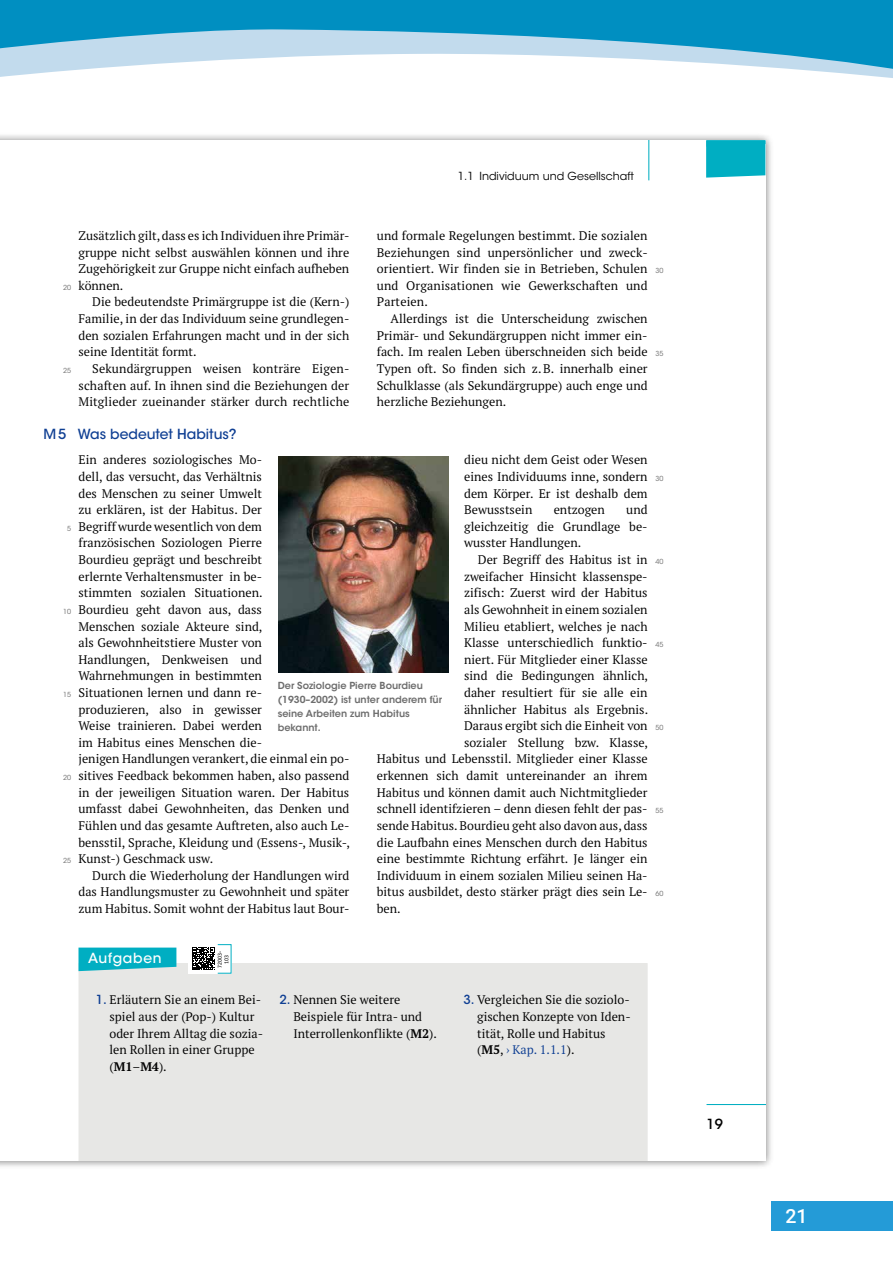
<style>
.page{position:relative;width:893px;height:1263px;background:#fff}
.page>*{position:absolute;margin:0;border:0;box-sizing:border-box;transform-origin:0 0}
.t1{font:500 19.5px "Roboto";color:#fff}
.t2{font:500 13.8px "ITC Avant Garde Std";color:#0f3f93}
.t3{font:500 13.8px "ITC Avant Garde Std";letter-spacing:.05em;color:#fff}
.t4{font:500 13.8px "ITC Avant Garde Std";color:#000}
.t5{font:12.45px/16.6px "PT Serif Pro";color:#000;text-align:justify}
.t6{font:11.1px "ITC Avant Garde Std";color:#000}
.t7{font:600 9.75px/13.8px "ITC Avant Garde Std";color:#6e6e6e}
.t8{font:6.9px "ITC Avant Garde Std";color:#6e6e6e}
.t9{font:6px/6.9px "Officina Sans ITC Pro";letter-spacing:.025em;color:#000;text-align:center}
.s1{font-family:"ITC Avant Garde Std";font-weight:500;color:#0f3f93}
.s2{font-weight:700}
.s3{color:#0f3f93}
</style>
<div class="page">
<svg style="left:0;top:72px;width:893px;height:6px"></svg>
<svg style="left:0;top:0;width:893px;height:72px;fill:#008fc1"></svg>
<div style="left:771px;top:1201px;width:122px;height:30px;background:#249bd7"></div>
<div style="left:0;top:132px;width:774px;height:1037px;background:#000;opacity:.5"></div>
<div style="left:0;top:140px;width:765px;height:1021px;background:#fff"></div>
<hr style="left:706px;top:1104px;width:59px;height:1px;background:#00aec2">
<hr style="left:648px;top:140px;width:1px;height:40px;background:#00aec2">
<svg style="left:706px;top:140px;width:59px;height:38px"></svg>
<img style="left:279px;top:456px;width:169px;height:216px">
<div style="left:78px;top:962px;width:570px;height:199px;background:#e7e7e5"></div>
<svg style="left:78px;top:947px;width:98px;height:24px"></svg>
<div style="left:188px;top:944px;width:43px;height:29px;background:#fff"></div>
<svg style="left:192px;top:947px;width:23px;height:23px"></svg>
<p class="t6" style="left:458px;top:170px;width:177px">1.1 Individuum und Gesellschaft</p>
<p class="t5" style="left:78px;top:227px;width:272px">Zusätzlich gilt, dass es ich Individuen ihre Primär&shy;gruppe nicht selbst auswählen können und ihre Zugehörigkeit zur Gruppe nicht einfach aufheben können.</p>
<p class="t5" style="left:78px;top:293px;width:272px;text-indent:14px">Die bedeutendste Primärgruppe ist die (Kern-)<br>Familie, in der das Individuum seine grundlegen&shy;den sozialen Erfahrungen macht und in der sich seine Identität formt.</p>
<p class="t5" style="left:78px;top:360px;width:272px;text-indent:14px">Sekundärgruppen weisen konträre Eigen&shy;schaften auf. In ihnen sind die Beziehungen der Mitglieder zueinander stärker durch rechtliche</p>
<p class="t8" style="left:63px;top:283px;width:9px">20</p>
<p class="t8" style="left:63px;top:366px;width:9px">25</p>
<p class="t5" style="left:377px;top:227px;width:272px">und formale Regelungen bestimmt. Die sozialen Beziehungen sind unpersönlicher und zweck&shy;orientiert. Wir finden sie in Betrieben, Schulen und Organisationen wie Gewerkschaften und Parteien.</p>
<p class="t5" style="left:377px;top:310px;width:272px;text-indent:14px">Allerdings ist die Unterscheidung zwischen Primär- und Sekundärgruppen nicht immer ein&shy;fach. Im realen Leben überschneiden sich beide Typen oft. So finden sich z. B. innerhalb einer Schulklasse (als Sekundärgruppe) auch enge und herzliche Beziehungen.</p>
<p class="t8" style="left:655px;top:267px;width:9px">30</p>
<p class="t8" style="left:655px;top:350px;width:9px">35</p>
<p class="t2" style="left:78px;top:426px;width:160px">Was bedeutet Habitus?</p>
<p class="t5" style="left:78px;top:451px;width:273px;text-align:left">Ein anderes soziologisches Mo-<br>dell, das versucht, das Verhältnis<br>des Menschen zu seiner Umwelt<br>zu erklären, ist der Habitus. Der<br>Begriff wurde wesentlich von dem<br>französischen Soziologen Pierre<br>Bourdieu geprägt und beschreibt<br>erlernte Verhaltensmuster in be-<br>stimmten sozialen Situationen.<br>Bourdieu geht davon aus, dass<br>Menschen soziale Akteure sind,<br>als Gewohnheitstiere Muster von<br>Handlungen, Denkweisen und Wahrnehmungen in bestimmten<br>Situationen lernen und dann re-<br>produzieren, also in gewisser<br>Weise trainieren. Dabei werden<br>im Habitus eines Menschen die-<br>jenigen Handlungen verankert, die einmal ein po&shy;sitives Feedback bekommen haben, also passend in der jeweiligen Situation waren. Der Habitus umfasst dabei Gewohnheiten, das Denken und Fühlen und das gesamte Auftreten, also auch Le&shy;bensstil, Sprache, Kleidung und (Essens-, Musik-, Kunst-) Geschmack usw.</p>
<p class="t5" style="left:79px;top:867px;width:272px;text-indent:14px">Durch die Wiederholung der Handlungen wird das Handlungsmuster zu Gewohnheit und später zum Habitus. Somit wohnt der Habitus laut Bour-</p>
<p class="t2" style="left:44px;top:426px;width:24px">M5</p>
<p class="t5" style="left:464px;top:451px;width:185px">dieu nicht dem Geist oder Wesen eines Individuums inne, sondern dem Körper. Er ist deshalb dem Bewusstsein</p>
<p class="t5" style="left:464px;top:501px;width:185px;text-indent:162px">und gleichzeitig die Grundlage be&shy;wusster Handlungen.</p>
<p class="t5" style="left:478px;top:551px;width:171px">Der Begriff des Habitus ist in</p>
<p class="t5" style="left:464px;top:568px;width:185px">zweifacher Hinsicht klassenspe-</p>
<p class="t5" style="left:464px;top:584px;width:185px">zifisch: Zuerst wird der Habitus</p>
<p class="t5" style="left:464px;top:601px;width:185px">als Gewohnheit in einem sozialen</p>
<p class="t5" style="left:464px;top:617px;width:185px">Milieu etabliert, welches je nach</p>
<p class="t5" style="left:464px;top:634px;width:185px">Klasse unterschiedlich funktio-</p>
<p class="t5" style="left:464px;top:651px;width:185px">niert. Für Mitglieder einer Klasse</p>
<p class="t5" style="left:464px;top:667px;width:185px">sind die Bedingungen ähnlich,</p>
<p class="t5" style="left:464px;top:684px;width:185px">daher resultiert für sie alle ein</p>
<p class="t5" style="left:464px;top:701px;width:185px">ähnlicher Habitus als Ergebnis.</p>
<p class="t5" style="left:464px;top:717px;width:185px">Daraus ergibt sich die Einheit von</p>
<p class="t5" style="left:464px;top:734px;width:185px">sozialer Stellung bzw. Klasse,</p>
<p class="t5" style="left:377px;top:750px;width:272px">Habitus und Lebensstil. Mitglieder einer Klasse</p>
<p class="t5" style="left:377px;top:767px;width:272px">erkennen sich damit untereinander an ihrem</p>
<p class="t5" style="left:377px;top:784px;width:272px">Habitus und können damit auch Nichtmitglieder</p>
<p class="t5" style="left:377px;top:800px;width:272px">schnell identifzieren – denn diesen fehlt der pas-</p>
<p class="t5" style="left:377px;top:817px;width:272px">sende Habitus. Bourdieu geht also davon aus, dass</p>
<p class="t5" style="left:377px;top:833px;width:272px">die Laufbahn eines Menschen durch den Habitus</p>
<p class="t5" style="left:377px;top:850px;width:272px">eine bestimmte Richtung erfährt. Je länger ein</p>
<p class="t5" style="left:377px;top:867px;width:272px">Individuum in einem sozialen Milieu seinen Ha-</p>
<p class="t5" style="left:377px;top:883px;width:272px">bitus ausbildet, desto stärker prägt dies sein Le-</p>
<p class="t5" style="left:377px;top:900px;width:25px">ben.</p>
<p class="t5" style="left:554px;top:501px;width:53px">entzogen</p>
<p class="t8" style="left:67px;top:524px;width:5px">5</p>
<p class="t8" style="left:63px;top:607px;width:9px">10</p>
<p class="t7" style="left:278px;top:679px;width:166px">Der Soziologie Pierre Bourdieu (1930–2002) ist unter anderem für seine Arbeiten zum Habitus bekannt.</p>
<p class="t8" style="left:63px;top:690px;width:9px">15</p>
<p class="t8" style="left:63px;top:773px;width:9px">20</p>
<p class="t8" style="left:63px;top:856px;width:9px">25</p>
<p class="t8" style="left:655px;top:474px;width:9px">30</p>
<p class="t8" style="left:655px;top:557px;width:9px">40</p>
<p class="t8" style="left:655px;top:640px;width:9px">45</p>
<p class="t8" style="left:655px;top:723px;width:9px">50</p>
<p class="t8" style="left:655px;top:807px;width:9px">55</p>
<p class="t8" style="left:655px;top:890px;width:9px">60</p>
<p class="t3" style="left:88px;top:949px;width:75px">Aufgaben</p>
<p class="t9" style="left:216px;top:968px;width:19px;rotate:-90deg">72003-<br>103</p>
<p class="t5" style="left:110px;top:991px;width:155px;text-align:left;text-indent:-14px"><span class="s1">1.</span> Erläutern Sie an einem Bei&shy;spiel aus der (Pop-) Kultur oder Ihrem Alltag die sozia&shy;len Rollen in einer Gruppe (<span class="s2">M1</span>–<span class="s2">M4</span>).</p>
<p class="t5" style="left:293px;top:991px;width:145px;text-align:left;text-indent:-14px"><span class="s1">2.</span> Nennen Sie weitere<br>Beispiele für Intra- und<br>Interrollenkonflikte (<span class="s2">M2</span>).</p>
<p class="t5" style="left:477px;top:991px;width:155px;text-align:left;text-indent:-14px"><span class="s1">3.</span> Vergleichen Sie die soziolo&shy;gischen Konzepte von Iden&shy;tität, Rolle und Habitus (<span class="s2">M5</span>, <span class="s3">› Kap. 1.1.1</span>).</p>
<p class="t4" style="left:706px;top:1115px;width:18px">19</p>
<h1 class="t1" style="left:785px;top:1202px;width:24px">21</h1>
</div>
